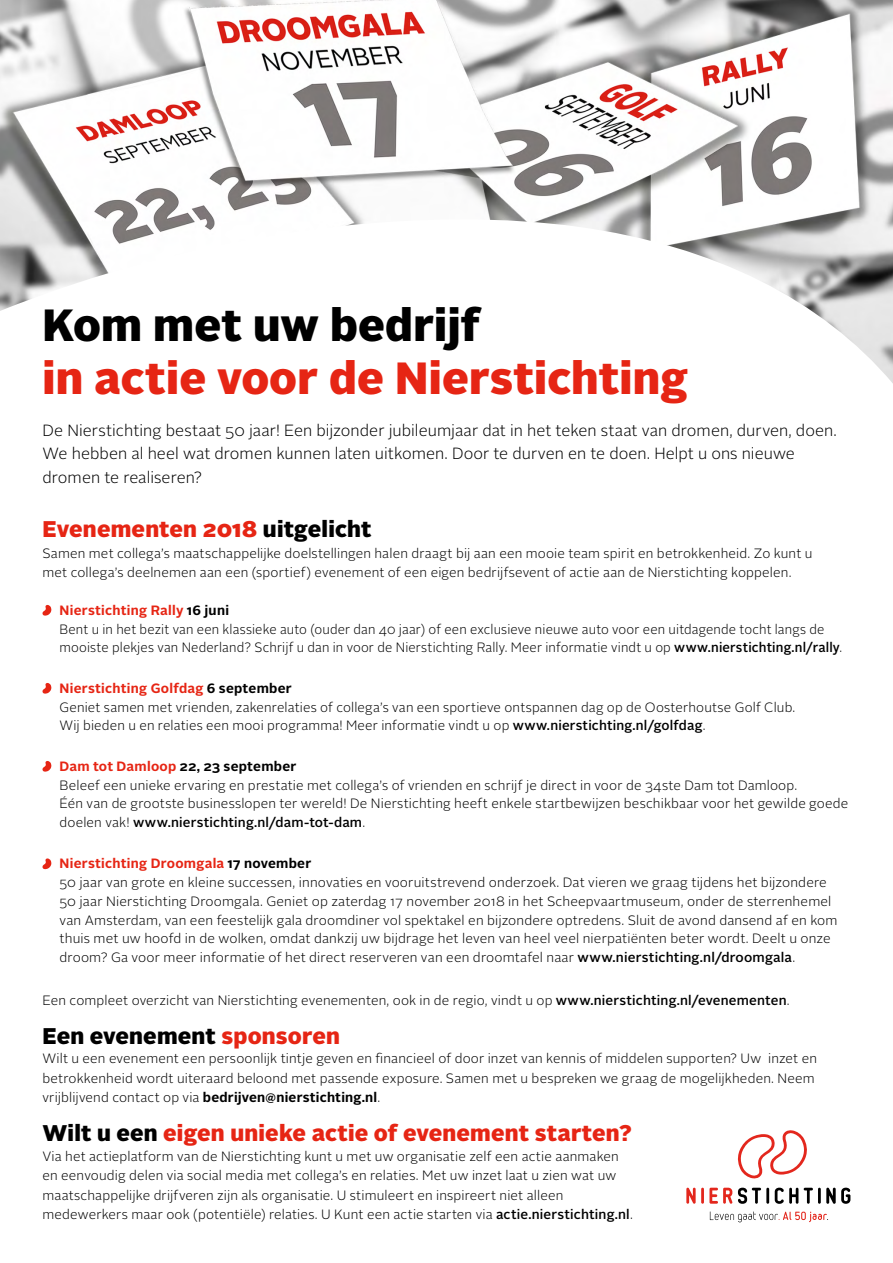
<style>
.page{position:relative;width:893px;height:1263px;background:#fff}
.page>*{position:absolute;margin:0;border:0;box-sizing:border-box;transform-origin:0 0}
.t1{font:900 45px "Alright Sans";letter-spacing:.005em;color:#e62514}
.t2{font:900 45px "Alright Sans";letter-spacing:.005em;color:#000}
.t3{font:900 22.65px "Alright Sans";letter-spacing:.01em;color:#e62514}
.t4{font:900 22.65px "Alright Sans";letter-spacing:.01em;color:#000}
.t5{font:300 16.2px/24px "Alright Sans";color:#000}
.t6{font:300 13.5px/18.8px "Alright Sans";letter-spacing:.01em;color:#000}
.s1{color:#000}
.s2{font-weight:700;color:#e62514}
.s3{font-weight:700}
.s4{font-weight:500}
.s5{color:#e62514}
</style>
<div class="page">
<svg style="left:42px;top:605px;width:10px;height:11px"></svg>
<svg style="left:42px;top:683px;width:10px;height:11px"></svg>
<svg style="left:42px;top:761px;width:10px;height:11px"></svg>
<svg style="left:42px;top:858px;width:10px;height:11px"></svg>
<svg style="left:686px;top:1188px;width:10px;height:16px"></svg>
<hr style="left:701px;top:1188px;width:3px;height:16px;background:#e3271d">
<svg style="left:709px;top:1188px;width:23px;height:16px"></svg>
<hr style="left:766px;top:1188px;width:3px;height:16px;background:#000">
<svg style="left:775px;top:1188px;width:23px;height:16px"></svg>
<svg style="left:804px;top:1188px;width:9px;height:16px"></svg>
<hr style="left:818px;top:1188px;width:3px;height:16px;background:#000">
<svg style="left:826px;top:1187px;width:24px;height:17px"></svg>
<svg style="left:738px;top:1188px;width:23px;height:16px"></svg>
<svg style="left:737px;top:1130px;width:70px;height:49px"></svg>
<svg style="left:710px;top:1211px;width:118px;height:11px"></svg>
<img style="left:0;top:0;width:893px;height:383px">
<h1 class="t2" style="left:43px;top:293px;width:439px">Kom met uw bedrijf</h1>
<h1 class="t1" style="left:43px;top:346px;width:647px">in actie voor de Nierstichting</h1>
<p class="t5" style="left:43px;top:418px;width:796px">De Nierstichting bestaat 50 jaar! Een bijzonder jubileumjaar dat in het teken staat van dromen, durven, doen.<br>We hebben al heel wat dromen kunnen laten uitkomen. Door te durven en te doen. Helpt u ons nieuwe dromen te realiseren?</p>
<h2 class="t3" style="left:43px;top:513px;width:331px">Evenementen 2018 <span class="s1">uitgelicht</span></h2>
<p class="t6" style="left:43px;top:544px;width:771px">Samen met collega’s maatschappelijke doelstellingen halen draagt bij aan een mooie team spirit en betrokkenheid. Zo kunt u met collega’s deelnemen aan een (sportief) evenement of een eigen bedrijfsevent of actie aan de Nierstichting koppelen.</p>
<p class="t6" style="left:60px;top:601px;width:784px"><span class="s2">Nierstichting Rally</span> <span class="s3">16 juni<br></span>Bent u in het bezit van een klassieke auto (ouder dan 40 jaar) of een exclusieve nieuwe auto voor een uitdagende tocht langs de mooiste plekjes van Nederland? Schrijf u dan in voor de Nierstichting Rally. Meer informatie vindt u op <span class="s4">www.nierstichting.nl/rally</span>.</p>
<p class="t6" style="left:60px;top:679px;width:737px"><span class="s2">Nierstichting Golfdag</span> <span class="s3">6 september<br></span>Geniet samen met vrienden, zakenrelaties of collega’s van een sportieve ontspannen dag op de Oosterhoutse Golf Club.<br>Wij bieden u en relaties een mooi programma! Meer informatie vindt u op <span class="s4">www.nierstichting.nl/golfdag</span>.</p>
<p class="t6" style="left:60px;top:757px;width:790px"><span class="s2">Dam tot Damloop</span> <span class="s3">22, 23 september<br></span>Beleef een unieke ervaring en prestatie met collega’s of vrienden en schrijf je direct in voor de 34ste Dam tot Damloop.<br>Één van de grootste businesslopen ter wereld! De Nierstichting heeft enkele startbewijzen beschikbaar voor het gewilde goede doelen vak! <span class="s4">www.nierstichting.nl/dam-tot-dam</span>.</p>
<p class="t6" style="left:60px;top:854px;width:779px"><span class="s2">Nierstichting Droomgala</span> <span class="s3">17 november<br></span>50 jaar van grote en kleine successen, innovaties en vooruitstrevend onderzoek. Dat vieren we graag tijdens het bijzondere 50 jaar Nierstichting Droomgala. Geniet op zaterdag 17 november 2018 in het Scheepvaartmuseum, onder de sterrenhemel van Amsterdam, van een feestelijk gala droomdiner vol spektakel en bijzondere optredens. Sluit de avond dansend af en kom thuis met uw hoofd in de wolken, omdat dankzij uw bijdrage het leven van heel veel nierpatiënten beter wordt. Deelt u onze droom? Ga voor meer informatie of het direct reserveren van een droomtafel naar <span class="s4">www.nierstichting.nl/droomgala</span>.</p>
<p class="t6" style="left:43px;top:991px;width:749px">Een compleet overzicht van Nierstichting evenementen, ook in de regio, vindt u op <span class="s4">www.nierstichting.nl/evenementen</span>.</p>
<h2 class="t4" style="left:43px;top:1020px;width:299px">Een evenement <span class="s5">sponsoren</span></h2>
<p class="t6" style="left:43px;top:1049px;width:776px;line-height:19.5px">Wilt u een evenement een persoonlijk tintje geven en financieel of door inzet van kennis of middelen supporten? Uw inzet en betrokkenheid wordt uiteraard beloond met passende exposure. Samen met u bespreken we graag de mogelijkheden. Neem vrijblijvend contact op via <span class="s3">bedrijven@nierstichting.nl</span>.</p>
<h2 class="t3" style="left:43px;top:1117px;width:591px"><span class="s1">Wilt u een</span> eigen unieke actie of evenement starten?</h2>
<p class="t6" style="left:43px;top:1146px;width:592px;line-height:19.5px">Via het actieplatform van de Nierstichting kunt u met uw organisatie zelf een actie aanmaken en eenvoudig delen via social media met collega’s en relaties. Met uw inzet laat u zien wat uw maatschappelijke drijfveren zijn als organisatie. U stimuleert en inspireert niet alleen medewerkers maar ook (potentiële) relaties. U Kunt een actie starten via <span class="s4">actie.nierstichting.nl</span>.</p>
</div>
